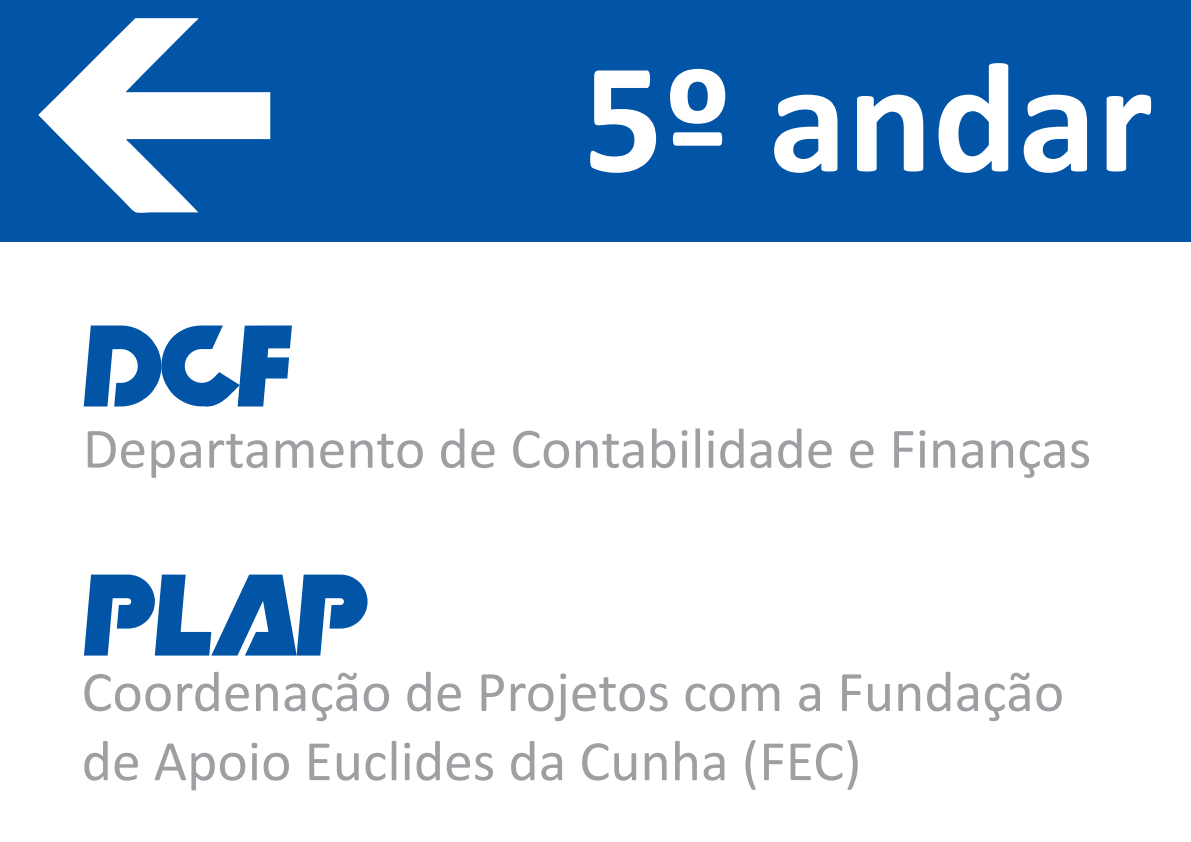
<style>
.page{position:relative;width:1191px;height:842px;background:#fff}
.page>*{position:absolute;margin:0;border:0;box-sizing:border-box;transform-origin:0 0}
.t1{font:700 159.1px "Calibri";color:#fff}
.t2{font:118.6px "UFF Central Adm";color:#0154a6}
.t3{font:57.7px/69.2px "Calibri";color:#9d9fa2}
</style>
<div class="page">
<div style="left:0;top:0;width:1191px;height:241px;background:#0154a6"></div>
<svg style="left:38px;top:18px;width:232px;height:195px"></svg>
<h1 class="t1" style="left:583px;top:6px;width:572px">5º andar</h1>
<h2 class="t2" style="left:84px;top:300px;width:210px">DCF</h2>
<p class="t3" style="left:83px;top:412px;width:1010px">Departamento de Contabilidade e Finanças</p>
<h2 class="t2" style="left:84px;top:549px;width:285px">PLAP</h2>
<p class="t3" style="left:82px;top:656px;width:984px">Coordenação de Projetos com a Fundação de Apoio Euclides da Cunha (FEC)</p>
</div>
